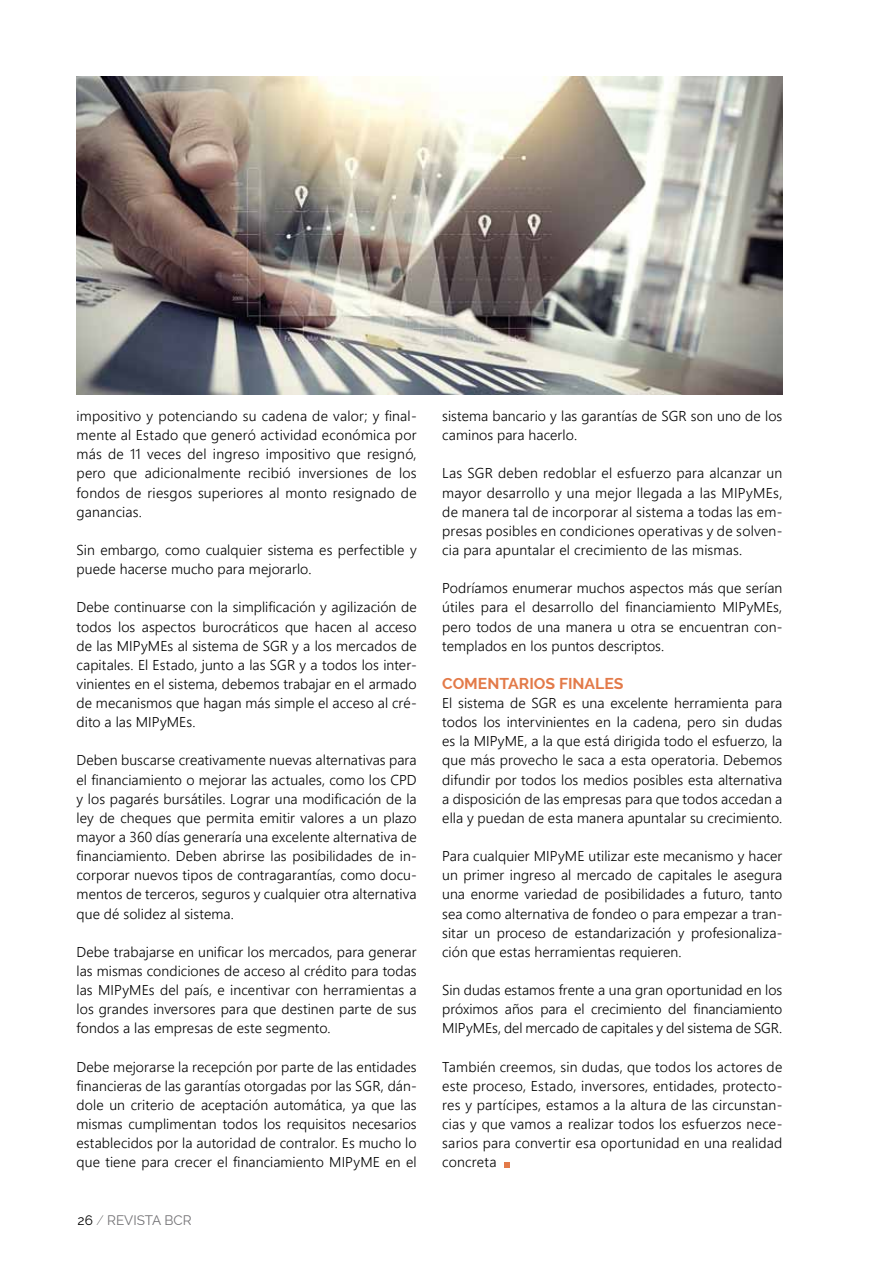
<style>
.page{position:relative;width:893px;height:1263px;background:#fff}
.page>*{position:absolute;margin:0;border:0;box-sizing:border-box;transform-origin:0 0}
.t1{font:700 15.75px "Raleway";color:#e37a49}
.t2{font:300 14.25px/19.2px "Segoe UI";letter-spacing:.005em;color:#000;text-align:justify}
.t3{font:13.5px "Raleway";color:#717073}
.s1{color:#000}
.s2{font-weight:100;color:#000}
</style>
<div class="page">
<svg style="left:505px;top:1162px;width:5px;height:5px"></svg>
<img style="left:76px;top:77px;width:706px;height:317px">
<p class="t2" style="left:77px;top:406px;width:342px">impositivo y potenciando su cadena de valor; y final&shy;mente al Estado que generó actividad económica por más de 11 veces del ingreso impositivo que resignó, pero que adicionalmente recibió inversiones de los fondos de riesgos superiores al monto resignado de ganancias.</p>
<p class="t2" style="left:77px;top:540px;width:342px">Sin embargo, como cualquier sistema es perfectible y puede hacerse mucho para mejorarlo.</p>
<p class="t2" style="left:77px;top:597px;width:342px">Debe continuarse con la simplificación y agilización de todos los aspectos burocráticos que hacen al acceso de las MIPyMEs al sistema de SGR y a los mercados de capitales. El Estado, junto a las SGR y a todos los inter&shy;vinientes en el sistema, debemos trabajar en el armado de mecanismos que hagan más simple el acceso al cré&shy;dito a las MIPyMEs.</p>
<p class="t2" style="left:77px;top:750px;width:342px">Deben buscarse creativamente nuevas alternativas para el financiamiento o mejorar las actuales, como los CPD y los pagarés bursátiles. Lograr una modificación de la ley de cheques que permita emitir valores a un plazo mayor a 360 días generaría una excelente alternativa de financiamiento. Deben abrirse las posibilidades de in&shy;corporar nuevos tipos de contragarantías, como docu&shy;mentos de terceros, seguros y cualquier otra alternativa que dé solidez al sistema.</p>
<p class="t2" style="left:77px;top:942px;width:342px">Debe trabajarse en unificar los mercados, para generar las mismas condiciones de acceso al crédito para todas las MIPyMEs del país, e incentivar con herramientas a los grandes inversores para que destinen parte de sus fondos a las empresas de este segmento.</p>
<p class="t2" style="left:77px;top:1056px;width:342px">Debe mejorarse la recepción por parte de las entidades financieras de las garantías otorgadas por las SGR, dán&shy;dole un criterio de aceptación automática, ya que las mismas cumplimentan todos los requisitos necesarios establecidos por la autoridad de contralor. Es mucho lo que tiene para crecer el financiamiento MIPyME en el</p>
<p class="t3" style="left:78px;top:1212px;width:116px"><span class="s1">26</span> <span class="s2">/</span> REVISTA BCR</p>
<p class="t2" style="left:442px;top:406px;width:342px">sistema bancario y las garantías de SGR son uno de los caminos para hacerlo.</p>
<p class="t2" style="left:442px;top:463px;width:342px">Las SGR deben redoblar el esfuerzo para alcanzar un mayor desarrollo y una mejor llegada a las MIPyMEs, de manera tal de incorporar al sistema a todas las em&shy;presas posibles en condiciones operativas y de solven&shy;cia para apuntalar el crecimiento de las mismas.</p>
<p class="t2" style="left:442px;top:578px;width:342px">Podríamos enumerar muchos aspectos más que serían útiles para el desarrollo del financiamiento MIPyMEs, pero todos de una manera u otra se encuentran con&shy;templados en los puntos descriptos.</p>
<p class="t1" style="left:442px;top:674px;width:183px">COMENTARIOS FINALES</p>
<p class="t2" style="left:442px;top:693px;width:342px">El sistema de SGR es una excelente herramienta para todos los intervinientes en la cadena, pero sin dudas es la MIPyME, a la que está dirigida todo el esfuerzo, la que más provecho le saca a esta operatoria. Debemos difundir por todos los medios posibles esta alternativa a disposición de las empresas para que todos accedan a ella y puedan de esta manera apuntalar su crecimiento.</p>
<p class="t2" style="left:442px;top:846px;width:342px">Para cualquier MIPyME utilizar este mecanismo y hacer un primer ingreso al mercado de capitales le asegura una enorme variedad de posibilidades a futuro, tanto sea como alternativa de fondeo o para empezar a tran&shy;sitar un proceso de estandarización y profesionaliza&shy;ción que estas herramientas requieren.</p>
<p class="t2" style="left:442px;top:980px;width:342px">Sin dudas estamos frente a una gran oportunidad en los próximos años para el crecimiento del financiamiento MIPyMEs, del mercado de capitales y del sistema de SGR.</p>
<p class="t2" style="left:442px;top:1056px;width:342px">También creemos, sin dudas, que todos los actores de este proceso, Estado, inversores, entidades, protecto&shy;res y partícipes, estamos a la altura de las circunstan&shy;cias y que vamos a realizar todos los esfuerzos nece&shy;sarios para convertir esa oportunidad en una realidad concreta</p>
</div>
